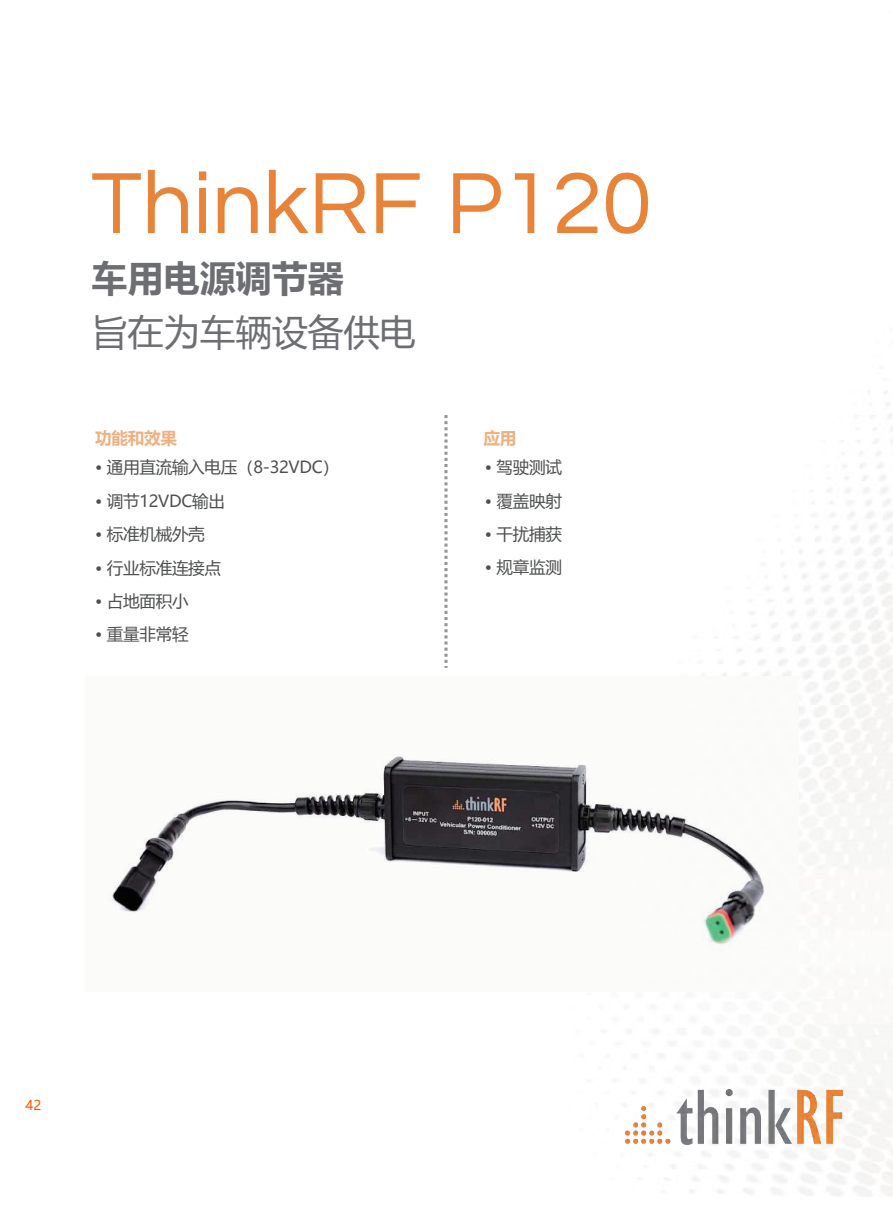
<style>
.page{position:relative;width:893px;height:1210px;background:#fff}
.page>*{position:absolute;margin:0;border:0;box-sizing:border-box;transform-origin:0 0}
.t1{font:36px "Microsoft Ya Hei";color:#6d6e71}
.t2{font:700 36px "Microsoft Ya Hei";color:#6d6e71}
.t3{font:16.5px "Microsoft Ya Hei";letter-spacing:-.02em;color:#4e4f50}
.t4{font:700 16.5px "Microsoft Ya Hei";letter-spacing:-.02em;color:#eeb07f}
.t5{font:13.5px "Microsoft Ya Hei";color:#f50}
</style>
<div class="page">
<img style="left:447px;top:391px;width:445px;height:805px">
<img style="left:92px;top:169px;width:328px;height:64px">
<img style="left:453px;top:172px;width:195px;height:62px">
<img style="left:625px;top:1089px;width:217px;height:55px">
<svg style="left:444px;top:415px;width:3px;height:253px"></svg>
<img style="left:112px;top:677px;width:686px;height:314px">
<h1 class="t2" style="left:92px;top:253px;width:253px">车用电源调节器</h1>
<h1 class="t1" style="left:92px;top:308px;width:325px">旨在为车辆设备供电</h1>
<p class="t4" style="left:95px;top:427px;width:83px">功能和效果</p>
<p class="t4" style="left:483px;top:427px;width:34px">应用</p>
<p class="t3" style="left:484px;top:456px;width:78px">• 驾驶测试</p>
<p class="t3" style="left:484px;top:490px;width:78px">• 覆盖映射</p>
<p class="t3" style="left:484px;top:523px;width:78px">• 干扰捕获</p>
<p class="t3" style="left:484px;top:556px;width:78px">• 规章监测</p>
<p class="t3" style="left:95px;top:456px;width:245px">• 通用直流输入电压（8-32VDC）</p>
<p class="t3" style="left:95px;top:490px;width:131px">• 调节12VDC输出</p>
<p class="t3" style="left:95px;top:523px;width:111px">• 标准机械外壳</p>
<p class="t3" style="left:95px;top:556px;width:127px">• 行业标准连接点</p>
<p class="t3" style="left:95px;top:590px;width:95px">• 占地面积小</p>
<p class="t3" style="left:95px;top:623px;width:95px">• 重量非常轻</p>
<p class="t5" style="left:25px;top:1095px;width:17px">42</p>
</div>
